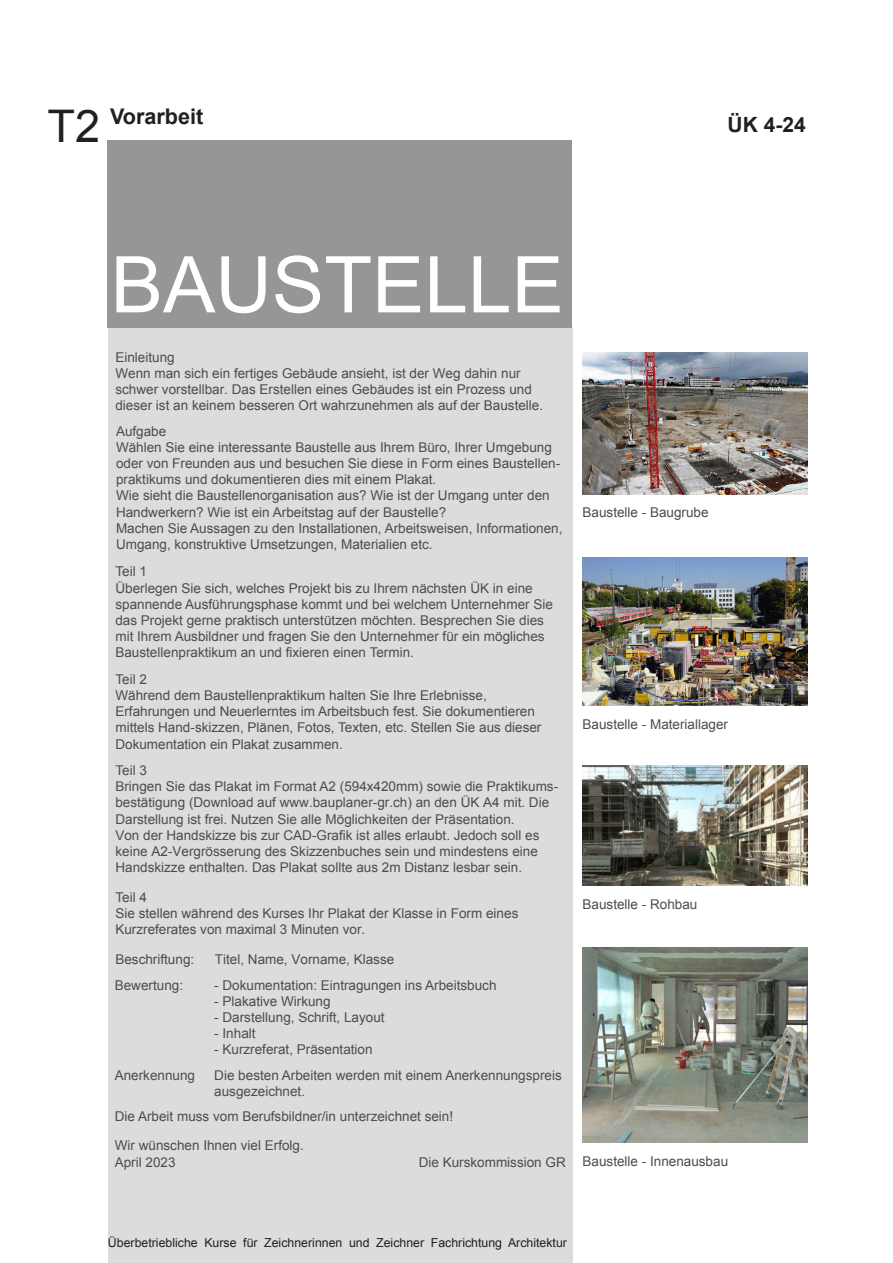
<style>
.page{position:relative;width:893px;height:1263px;background:#fff}
.page>*{position:absolute;margin:0;border:0;box-sizing:border-box;transform-origin:0 0}
.t1{font:78.3px "Arial";color:#fff}
.t2{font:45px "Arial";color:#231f20}
.t3{font:700 21.6px "Arial";color:#231f20}
.t4{font:700 21px "Arial";color:#231f20}
.t5{font:13.5px/16.2px "Arial";color:#4b4c4d}
.t6{font:13.5px "Arial";color:#4b4c4d}
.t7{font:12.3px "Arial";color:#231f20}
.s1{font-style:inherit}
</style>
<div class="page">
<div style="left:108px;top:328px;width:464px;height:935px;background:#dcdcdc"></div>
<div style="left:107px;top:140px;width:465px;height:188px;background:#969696"></div>
<img style="left:583px;top:352px;width:225px;height:143px">
<img style="left:583px;top:557px;width:225px;height:149px">
<img style="left:583px;top:766px;width:225px;height:119px">
<img style="left:583px;top:947px;width:225px;height:196px">
<h3 class="t3" style="left:110px;top:102px;width:95px">Vorarbeit</h3>
<h2 class="t2" style="left:48px;top:96px;width:54px">T<span class="s1">2</span></h2>
<h3 class="t4" style="left:728px;top:111px;width:80px">ÜK 4-<span class="s1">2</span>4</h3>
<p class="t1" style="left:111px;top:234px;width:455px">BAUSTELLE</p>
<p class="t5" style="left:115px;top:349px;width:429px">Einleitung<br>Wenn man sich ein fertiges Gebäude ansieht, ist der Weg dahin nur schwer vorstellbar. Das Erstellen eines Gebäudes ist ein Prozess und dieser ist an keinem besseren Ort wahrzunehmen als auf der Baustelle.</p>
<p class="t5" style="left:116px;top:423px;width:448px">Aufgabe<br>Wählen Sie eine interessante Baustelle aus Ihrem Büro, Ihrer Umgebung oder von Freunden aus und besuchen Sie diese in Form eines Baustellen&shy;praktikums und dokumentieren dies mit einem Plakat.<br>Wie sieht die Baustellenorganisation aus? Wie ist der Umgang unter den Handwerkern? Wie ist ein Arbeitstag auf der Baustelle?<br>Machen Sie Aussagen zu den Installationen, Arbeitsweisen, Informationen, Umgang, konstruktive Umsetzungen, Materialien etc.</p>
<p class="t5" style="left:115px;top:564px;width:439px">Teil 1<br>Überlegen Sie sich<span class="s1">,</span> welches Projekt bis zu <span class="s1">Ihrem nächsten ÜK</span> in eine spannende Ausführungsphase kommt und bei welchem Unternehmer Sie das Projekt gerne praktisch unterstützen möchten. Besprechen Sie dies mit Ihrem Ausbildner und fragen Sie den Unternehmer für ein mögliches Baustellenpraktikum an und fixieren einen Termin.</p>
<p class="t5" style="left:115px;top:671px;width:427px">Teil 2<br>Während dem Baustellenpraktikum halten Sie Ihre Erlebnisse, Erfahrungen und Neuerlerntes im Arbeitsbuch fest. Sie dokumentieren mittels Hand-skizzen, Plänen, Fotos, Texten, etc. <span class="s1">Stellen Sie aus</span> diese<span class="s1">r </span>Dokumentation e<span class="s1">i</span>n <span class="s1">Plakat zusammen</span>.</p>
<p class="t5" style="left:115px;top:762px;width:444px">Teil 3<br><span class="s1">B</span>ringen Sie das Plakat im Format A2 <span class="s1">(594x420mm) sowie die Praktikums&shy;bestätigung (Download auf www.bauplaner-gr.ch)</span> an den ÜK <span class="s1">A4</span> mit. Die <span class="s1">Darstellung ist frei. N</span>utzen Sie alle Möglichkeiten der Präsentation.<br>Von der Handskizze bis zur CAD-Grafik ist alles erlaubt. Jedoch soll es keine A2-Vergrösserung des Skizzenbuches sein und mindestens eine Handskizze enthalten<span class="s1">. Das Plakat sollte aus 2m Distanz lesbar sein.</span></p>
<p class="t5" style="left:115px;top:889px;width:404px">Teil 4<br>Sie stellen während des Kurses Ihr Plakat der Klasse in Form eines<br>Kurzreferates von maximal 3 Minuten vor.</p>
<p class="t5" style="left:115px;top:951px;width:80px">Beschriftung:</p>
<p class="t5" style="left:215px;top:951px;width:181px">Titel, Name, Vorname, Klasse</p>
<p class="t5" style="left:115px;top:977px;width:70px">Bewertung:</p>
<p class="t5" style="left:214px;top:977px;width:284px">- Dokumentation: Eintragungen ins Arbeitsbuch</p>
<p class="t5" style="left:214px;top:993px;width:118px">- Plakative Wirkung</p>
<p class="t5" style="left:214px;top:1009px;width:172px">- Darstellung, Schrift, Layout</p>
<p class="t5" style="left:214px;top:1025px;width:43px">- Inhalt</p>
<p class="t5" style="left:214px;top:1042px;width:160px">- Kurzreferat, Präsentation</p>
<p class="t5" style="left:115px;top:1067px;width:82px">Anerkennung</p>
<p class="t5" style="left:214px;top:1067px;width:349px">Die besten Arbeiten werden mit einem Anerkennungspreis ausgezeichnet.</p>
<p class="t5" style="left:115px;top:1102px;width:340px;line-height:29.4px">Die Arbeit muss vom Berufsbildner/in unterzeichnet sein!<br>Wir wünschen Ihnen viel Erfolg.</p>
<p class="t6" style="left:115px;top:1153px;width:62px">April <span class="s1">20</span>2<span class="s1">3</span></p>
<p class="t5" style="left:419px;top:1154px;width:149px">Die Kurskommission <span class="s1">GR</span></p>
<p class="t5" style="left:583px;top:504px;width:128px">Baustelle - Baugrube</p>
<p class="t5" style="left:583px;top:716px;width:147px">Baustelle - Materiallager</p>
<p class="t5" style="left:583px;top:897px;width:116px">Baustelle - Rohbau</p>
<p class="t5" style="left:583px;top:1153px;width:147px">Baustelle - Innenausbau</p>
<p class="t7" style="left:108px;top:1235px;width:461px">Überbetriebliche Kurse für Zeichnerinnen und Zeichner Fachrichtung Architektur</p>
</div>
